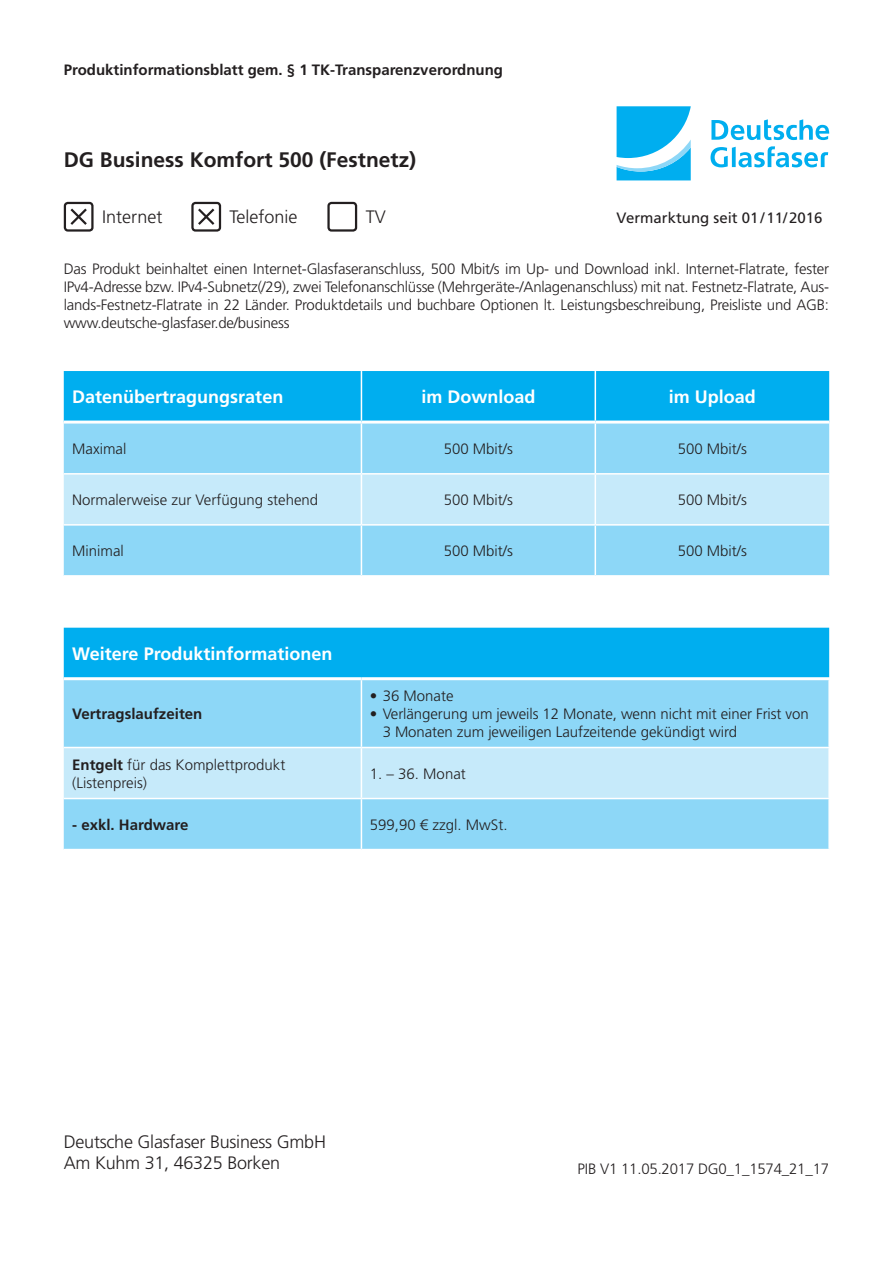
<style>
.page{position:relative;width:893px;height:1263px;background:#fff}
.page>*{position:absolute;margin:0;border:0;box-sizing:border-box;transform-origin:0 0}
.t1{font:700 21px "Frutiger LT Std";color:#231f20}
.t2{font:300 18px/21.6px "Frutiger LT Std";letter-spacing:-.015em;color:#231f20}
.t3{font:700 18px "Frutiger LT Std";color:#fff}
.t4{font:300 15px/18px "Frutiger LT Std";letter-spacing:-.005em;color:#231f20}
.t5{font:700 15px "Frutiger LT Std";color:#231f20}
.t6{font:15px "Frutiger LT Std";color:#231f20}
.s1{font-weight:700}
</style>
<div class="page">
<div style="left:191px;top:202px;width:30px;height:30px;border:2px solid #231f20;border-radius:3px"></div>
<svg style="left:198px;top:208px;width:17px;height:17px"></svg>
<svg style="left:710px;top:146px;width:118px;height:21px"></svg>
<svg style="left:711px;top:119px;width:118px;height:21px"></svg>
<svg style="left:617px;top:106px;width:74px;height:74px"></svg>
<div style="left:64px;top:202px;width:30px;height:30px;border:2px solid #231f20;border-radius:3px"></div>
<svg style="left:70px;top:208px;width:17px;height:17px"></svg>
<div style="left:327px;top:202px;width:30px;height:30px;border:2px solid #231f20;border-radius:3px"></div>
<div style="left:64px;top:371px;width:765px;height:50px;background:#00aeef"></div>
<div style="left:64px;top:424px;width:765px;height:151px;background:#8dd7f7"></div>
<div style="left:64px;top:475px;width:765px;height:49px;background:#c6eafa"></div>
<hr style="left:361px;top:371px;width:1px;height:50px;background:#fff">
<hr style="left:595px;top:371px;width:1px;height:50px;background:#fff">
<hr style="left:361px;top:424px;width:1px;height:49px;background:#fff">
<hr style="left:595px;top:424px;width:1px;height:49px;background:#fff">
<hr style="left:64px;top:473px;width:297px;height:2px;background:#fff">
<hr style="left:361px;top:473px;width:234px;height:2px;background:#fff">
<hr style="left:361px;top:475px;width:1px;height:49px;background:#fff">
<hr style="left:595px;top:473px;width:234px;height:2px;background:#fff">
<hr style="left:595px;top:475px;width:1px;height:49px;background:#fff">
<hr style="left:64px;top:524px;width:297px;height:2px;background:#fff">
<hr style="left:361px;top:524px;width:234px;height:2px;background:#fff">
<hr style="left:361px;top:526px;width:1px;height:49px;background:#fff">
<hr style="left:595px;top:524px;width:234px;height:2px;background:#fff">
<hr style="left:595px;top:526px;width:1px;height:49px;background:#fff">
<div style="left:64px;top:628px;width:765px;height:49px;background:#00aeef"></div>
<div style="left:64px;top:680px;width:764px;height:169px;background:#8dd7f7"></div>
<div style="left:64px;top:748px;width:764px;height:50px;background:#c6eafa"></div>
<hr style="left:361px;top:680px;width:1px;height:67px;background:#fff">
<hr style="left:64px;top:747px;width:297px;height:1px;background:#fff">
<hr style="left:361px;top:747px;width:469px;height:1px;background:#fff">
<hr style="left:361px;top:748px;width:1px;height:50px;background:#fff">
<hr style="left:64px;top:798px;width:297px;height:1px;background:#fff">
<hr style="left:361px;top:798px;width:469px;height:1px;background:#fff">
<hr style="left:361px;top:799px;width:1px;height:50px;background:#fff">
<p class="t5" style="left:64px;top:61px;width:441px">Produktinformationsblatt gem. § 1 TK-Transparenzverordnung</p>
<h1 class="t1" style="left:64px;top:147px;width:354px">DG Business Komfort 500 (Festnetz)</h1>
<p class="t2" style="left:230px;top:206px;width:70px">Telefonie</p>
<p class="t2" style="left:366px;top:206px;width:21px">TV</p>
<p class="t4" style="left:64px;top:260px;width:767px;text-align:justify">Das Produkt beinhaltet einen Internet-Glasfaseranschluss, 500 Mbit/s im Up- und Download inkl. Internet-Flatrate, fester IPv4-Adresse bzw. IPv4-Subnetz(/29), zwei Telefonanschlüsse (Mehrgeräte-/Anlagenanschluss) mit nat. Festnetz-Flatrate, Aus&shy;lands-Festnetz-Flatrate in 22 Länder. Produktdetails und buchbare Optionen lt. Leistungsbeschreibung, Preisliste und AGB: www.deutsche-glasfaser.de/business</p>
<p class="t2" style="left:102px;top:206px;width:62px">Internet</p>
<p class="t6" style="left:617px;top:209px;width:208px">Vermarktung seit 01/11/2016</p>
<p class="t3" style="left:72px;top:386px;width:213px">Datenübertragungsraten</p>
<p class="t3" style="left:421px;top:386px;width:116px">im Download</p>
<p class="t3" style="left:669px;top:386px;width:89px">im Upload</p>
<p class="t4" style="left:72px;top:440px;width:56px">Maximal</p>
<p class="t4" style="left:444px;top:440px;width:71px">500 Mbit/s</p>
<p class="t4" style="left:678px;top:440px;width:71px">500 Mbit/s</p>
<p class="t4" style="left:72px;top:491px;width:247px">Normalerweise zur Verfügung stehend</p>
<p class="t4" style="left:444px;top:491px;width:71px">500 Mbit/s</p>
<p class="t4" style="left:678px;top:491px;width:71px">500 Mbit/s</p>
<p class="t4" style="left:72px;top:542px;width:53px">Minimal</p>
<p class="t4" style="left:444px;top:542px;width:71px">500 Mbit/s</p>
<p class="t4" style="left:678px;top:542px;width:71px">500 Mbit/s</p>
<p class="t3" style="left:72px;top:643px;width:262px">Weitere Produktinformationen</p>
<p class="t5" style="left:72px;top:705px;width:132px">Vertragslaufzeiten</p>
<p class="t4" style="left:370px;top:687px;width:85px">• 36 Monate</p>
<p class="t4" style="left:383px;top:705px;width:428px;text-indent:-13px">• Verlängerung um jeweils 12 Monate, wenn nicht mit einer Frist von<br>3 Monaten zum jeweiligen Laufzeitende gekündigt wird</p>
<p class="t4" style="left:72px;top:756px;width:215px"><span class="s1">Entgelt</span> für das Komplettprodukt (Listenpreis)</p>
<p class="t4" style="left:370px;top:765px;width:97px">1. – 36. Monat</p>
<p class="t5" style="left:72px;top:816px;width:118px">- exkl. Hardware</p>
<p class="t4" style="left:370px;top:816px;width:139px">599,90 € zzgl. MwSt.</p>
<p class="t2" style="left:64px;top:1131px;width:264px">Deutsche Glasfaser Business GmbH<br>Am Kuhm 31, 46325 Borken</p>
<p class="t4" style="left:578px;top:1160px;width:253px">PIB V1 11.05.2017 DG0_1_1574_21_17</p>
</div>
